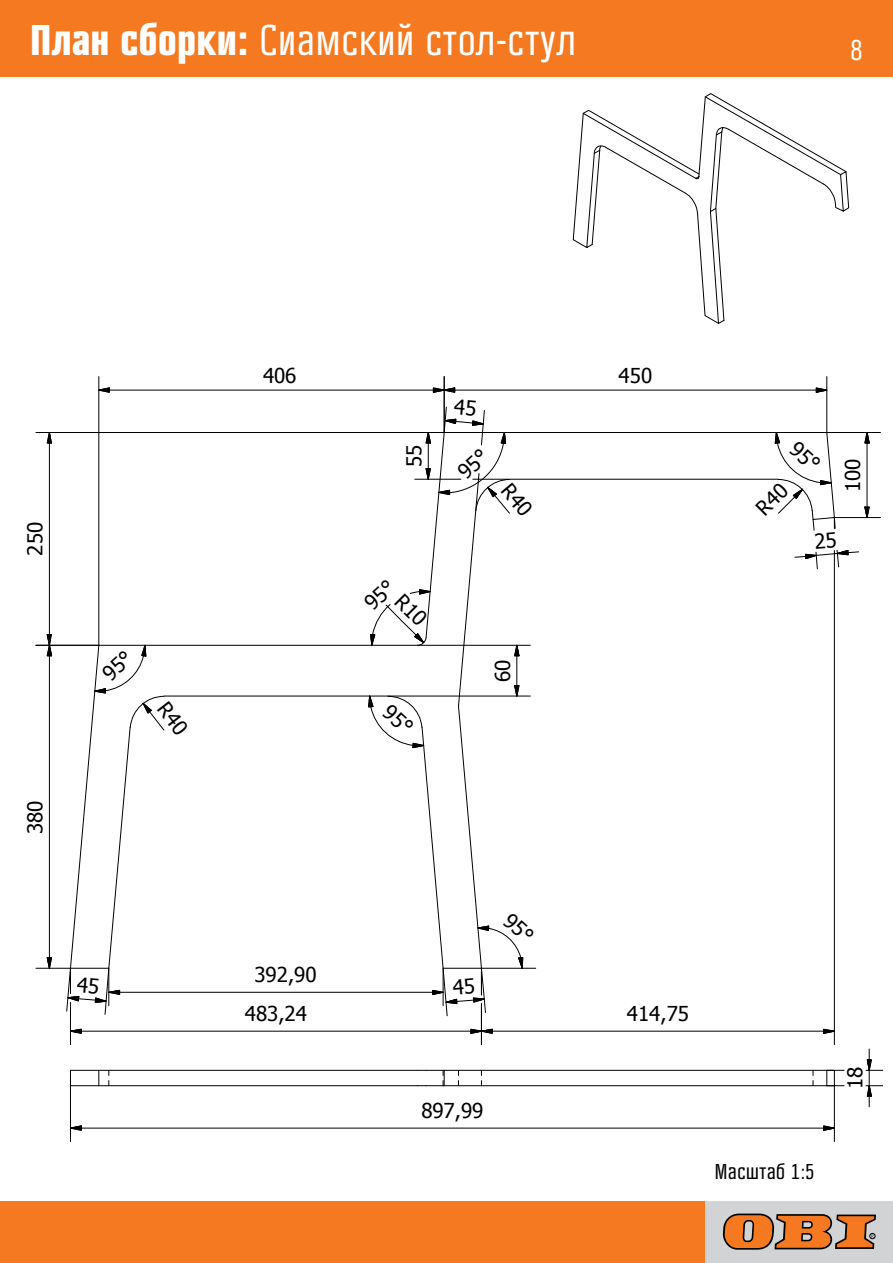
<style>
.page{position:relative;width:893px;height:1263px;background:#fff}
.page>*{position:absolute;margin:0;border:0;box-sizing:border-box;transform-origin:0 0}
.t1{font:45px "Obi Condensed CYOP";color:#fff}
.t2{font:30px "Obi Condensed";color:#fff}
.t3{font:22.5px "Obi Condensed CYOP";color:#000}
.t4{font:20.55px "Tahoma";letter-spacing:-.005em;color:#000}
.s1{font-weight:700}
</style>
<div class="page">
<div style="left:0;top:0;width:893px;height:77px;background:#f47920"></div>
<div style="left:0;top:1199px;width:751px;height:64px;background:#f47920"></div>
<div style="left:706px;top:1199px;width:187px;height:64px;background:#d1d3d4"></div>
<svg style="left:723px;top:1213px;width:153px;height:37px"></svg>
<div style="left:0;top:1195px;width:893px;height:5px;background:#fff"></div>
<svg style="left:70px;top:645px;width:293px;height:323px"></svg>
<svg style="left:535px;top:432px;width:283px;height:138px"></svg>
<div style="left:70px;top:1070px;width:29px;height:16px;border:1px solid #000"></div>
<hr style="left:99px;top:1070px;width:319px;height:1px;background:#000">
<hr style="left:99px;top:1085px;width:319px;height:1px;background:#000">
<svg style="left:109px;top:1070px;width:1px;height:16px"></svg>
<svg style="left:573px;top:93px;width:276px;height:231px"></svg>
<svg style="left:47px;top:957px;width:5px;height:11px"></svg>
<hr style="left:49px;top:656px;width:1px;height:302px;background:#000">
<hr style="left:36px;top:968px;width:34px;height:1px;background:#000">
<svg style="left:816px;top:387px;width:12px;height:6px"></svg>
<hr style="left:455px;top:390px;width:361px;height:1px;background:#000">
<hr style="left:826px;top:377px;width:1px;height:55px;background:#000">
<svg style="left:71px;top:1125px;width:11px;height:6px"></svg>
<svg style="left:823px;top:1125px;width:11px;height:6px"></svg>
<hr style="left:81px;top:1128px;width:742px;height:1px;background:#000">
<hr style="left:70px;top:1086px;width:1px;height:55px;background:#000">
<hr style="left:834px;top:1086px;width:1px;height:55px;background:#000">
<svg style="left:418px;top:1070px;width:426px;height:16px"></svg>
<svg style="left:866px;top:1049px;width:17px;height:58px"></svg>
<svg style="left:98px;top:387px;width:12px;height:6px"></svg>
<svg style="left:433px;top:387px;width:22px;height:6px"></svg>
<hr style="left:109px;top:390px;width:324px;height:1px;background:#000">
<hr style="left:444px;top:377px;width:1px;height:55px;background:#000">
<hr style="left:99px;top:377px;width:1px;height:268px;background:#000">
<hr style="left:834px;top:517px;width:46px;height:1px;background:#000">
<hr style="left:827px;top:432px;width:53px;height:1px;background:#000">
<svg style="left:71px;top:1029px;width:11px;height:5px"></svg>
<hr style="left:81px;top:1031px;width:390px;height:1px;background:#000">
<hr style="left:70px;top:1002px;width:1px;height:43px;background:#000">
<svg style="left:823px;top:1029px;width:11px;height:5px"></svg>
<svg style="left:470px;top:1029px;width:23px;height:5px"></svg>
<hr style="left:492px;top:1031px;width:331px;height:1px;background:#000">
<hr style="left:481px;top:1003px;width:1px;height:42px;background:#000">
<hr style="left:834px;top:550px;width:1px;height:495px;background:#000">
<svg style="left:47px;top:433px;width:5px;height:16px"></svg>
<svg style="left:47px;top:634px;width:5px;height:27px"></svg>
<hr style="left:49px;top:443px;width:1px;height:191px;background:#000">
<hr style="left:36px;top:645px;width:63px;height:1px;background:#000">
<hr style="left:36px;top:432px;width:408px;height:1px;background:#000">
<hr style="left:120px;top:992px;width:313px;height:1px;background:#000">
<hr style="left:481px;top:968px;width:55px;height:1px;background:#000">
<svg style="left:65px;top:968px;width:55px;height:47px"></svg>
<svg style="left:92px;top:642px;width:97px;height:94px"></svg>
<svg style="left:755px;top:430px;width:115px;height:139px"></svg>
<svg style="left:363px;top:399px;width:172px;height:617px"></svg>
<h1 class="t1" style="left:30px;top:16px;width:548px"><span class="s1">План сборки:</span> Сиамский стол-стул</h1>
<h2 class="t2" style="left:850px;top:34px;width:15px">8</h2>
<p class="t4" style="left:21px;top:556px;width:35px;rotate:-90deg">250</p>
<p class="t4" style="left:21px;top:834px;width:35px;rotate:-90deg">380</p>
<p class="t4" style="left:263px;top:362px;width:35px">406</p>
<p class="t4" style="left:400px;top:467px;width:24px;rotate:-90deg">55</p>
<p class="t4" style="left:489px;top:682px;width:24px;rotate:-90deg">60</p>
<p class="t4" style="left:619px;top:362px;width:35px">450</p>
<p class="t4" style="left:839px;top:492px;width:35px;rotate:-90deg">100</p>
<p class="t4" style="left:255px;top:961px;width:63px">392,90</p>
<p class="t4" style="left:245px;top:1000px;width:64px">483,24</p>
<p class="t4" style="left:627px;top:1000px;width:63px">414,75</p>
<p class="t4" style="left:421px;top:1096px;width:63px">897,99</p>
<p class="t4" style="left:841px;top:1089px;width:24px;rotate:-90deg">18</p>
<p class="t4" style="left:718px;top:1154px;width:113px">Maßstab 1:5</p>
<p class="t3" style="left:715px;top:1159px;width:102px">Масштаб 1:5</p>
</div>
